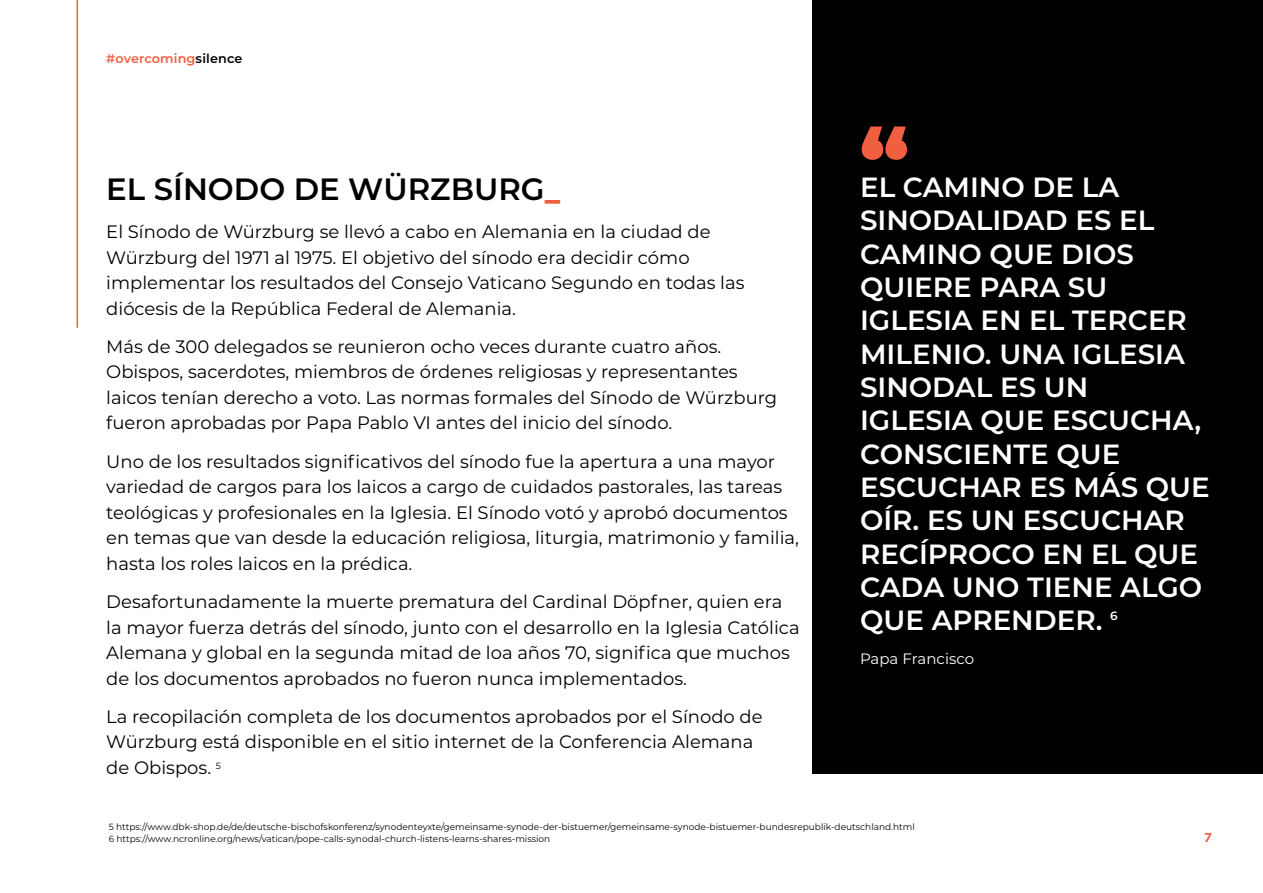
<style>
.page{position:relative;width:1263px;height:893px;background:#fff}
.page>*{position:absolute;margin:0;border:0;box-sizing:border-box;transform-origin:0 0}
.t1{font:900 81.75px "Montserrat";color:#f15f41}
.t2{font:600 30.75px "Montserrat";color:#000}
.t3{font:600 27.75px/33.3px "Montserrat";color:#fff}
.t4{font:18px/25.5px "Montserrat";color:#000}
.t5{font:15px "Montserrat";color:#fff}
.t6{font:600 12.75px "Montserrat";letter-spacing:.01em;color:#f15f41}
.t7{font:700 12.75px "Gotham";color:#f15f41}
.t8{font:600 12px "Montserrat";color:#fff}
.t9{font:9px/12px "Montserrat";color:#000}
.s1{color:#000}
.s2{font-weight:900;color:#f15f41}
</style>
<div class="page">
<hr style="left:77px;top:0;width:1px;height:328px;background:#f15f41">
<div style="left:812px;top:0;width:451px;height:774px;background:#000"></div>
<p class="t6" style="left:106px;top:50px;width:138px">#overcoming<span class="s1">silence</span></p>
<h2 class="t2" style="left:106px;top:167px;width:455px">EL SÍNODO DE WÜRZBURG<span class="s2">_</span></h2>
<p class="t4" style="left:106px;top:218px;width:640px">El Sínodo de Würzburg se llevó a cabo en Alemania en la ciudad de Würzburg del 1971 al 1975. El objetivo del sínodo era decidir cómo implementar los resultados del Consejo Vaticano Segundo en todas las diócesis de la República Federal de Alemania.</p>
<p class="t4" style="left:106px;top:333px;width:672px">Más de 300 delegados se reunieron ocho veces durante cuatro años.<br>Obispos, sacerdotes, miembros de órdenes religiosas y representantes laicos tenían derecho a voto. Las normas formales del Sínodo de Würzburg fueron aprobadas por Papa Pablo VI antes del inicio del sínodo.</p>
<p class="t4" style="left:106px;top:448px;width:694px">Uno de los resultados significativos del sínodo fue la apertura a una mayor variedad de cargos para los laicos a cargo de cuidados pastorales, las tareas teológicas y profesionales en la Iglesia. El Sínodo votó y aprobó documentos en temas que van desde la educación religiosa, liturgia, matrimonio y familia, hasta los roles laicos en la prédica.</p>
<p class="t4" style="left:106px;top:588px;width:695px">Desafortunadamente la muerte prematura del Cardinal Döpfner, quien era la mayor fuerza detrás del sínodo, junto con el desarrollo en la Iglesia Católica Alemana y global en la segunda mitad de loa años 70, significa que muchos de los documentos aprobados no fueron nunca implementados.</p>
<p class="t4" style="left:106px;top:703px;width:658px">La recopilación completa de los documentos aprobados por el Sínodo de<br>Würzburg está disponible en el sitio internet de la Conferencia Alemana de Obispos. <sup>5</sup></p>
<h1 class="t1" style="left:860px;top:97px;width:50px">“</h1>
<p class="t3" style="left:860px;top:169px;width:351px">EL CAMINO DE LA<br>SINODALIDAD ES EL<br>CAMINO QUE DIOS<br>QUIERE PARA SU<br>IGLESIA EN EL TERCER<br>MILENIO. UNA IGLESIA<br>SINODAL ES UN<br>IGLESIA QUE ESCUCHA,<br>CONSCIENTE QUE<br>ESCUCHAR ES MÁS QUE<br>OÍR. ES UN ESCUCHAR<br>RECÍPROCO EN EL QUE<br>CADA UNO TIENE ALGO<br>QUE APRENDER.</p>
<p class="t8" style="left:1110px;top:607px;width:9px">6</p>
<p class="t5" style="left:860px;top:648px;width:116px">Papa Francisco</p>
<p class="t9" style="left:109px;top:820px;width:808px">5 https://www.dbk-shop.de/de/deutsche-bischofskonferenz/synodenteyxte/gemeinsame-synode-der-bistuemer/gemeinsame-synode-bistuemer-bundesrepublik-deutschland.html<br>6 https://www.ncronline.org/news/vatican/pope-calls-synodal-church-listens-learns-shares-mission</p>
<p class="t7" style="left:1204px;top:829px;width:9px">7</p>
</div>
